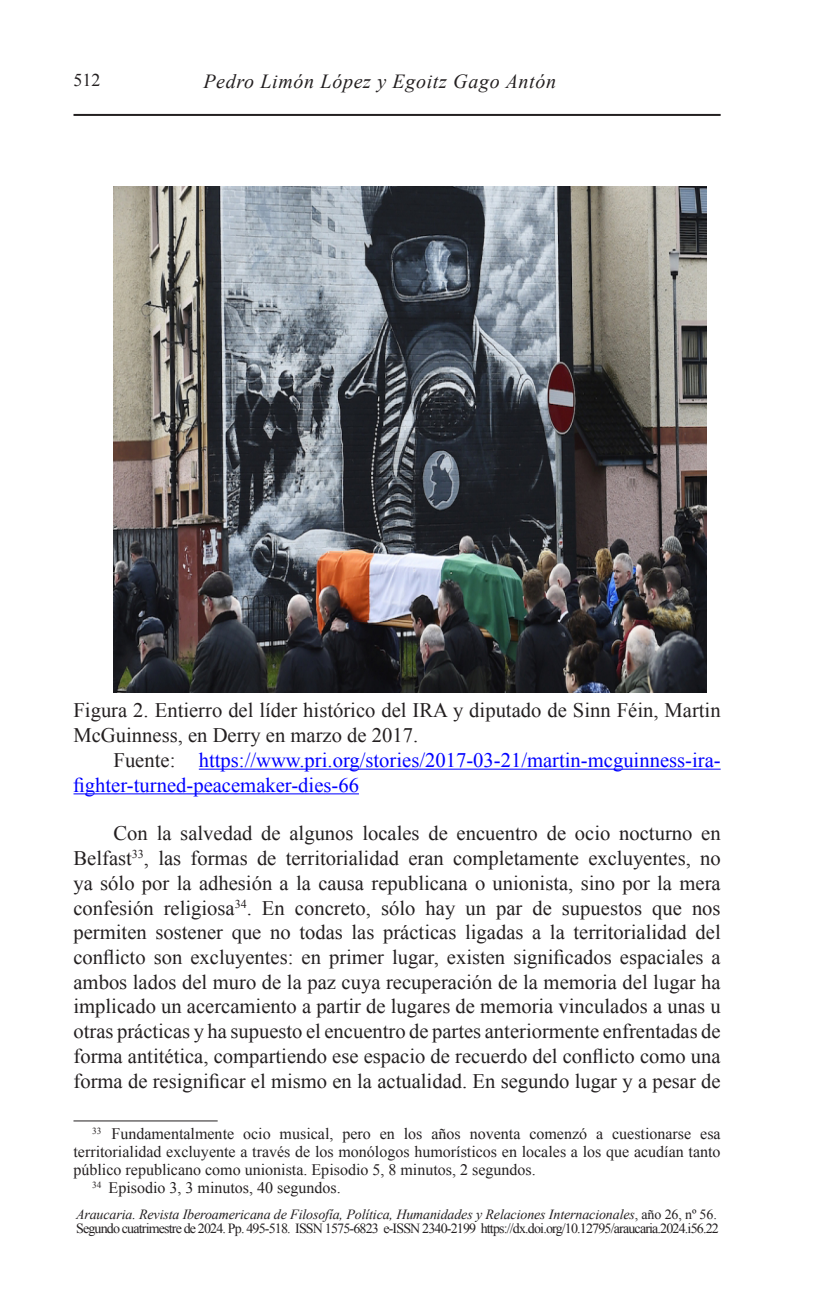
<style>
.page{position:relative;width:823px;height:1295px;background:#fff}
.page>*{position:absolute;margin:0;border:0;box-sizing:border-box;transform-origin:0 0}
.Párrafo{font:20.6px/24.8px "Times New Roman";color:#231f20}
.Párrafo-2{font:20.6px/24.8px "Times New Roman";color:#00f}
.t1{font:italic 20px "Times New Roman";letter-spacing:.03em;color:#231f20}
.t2{font:18px "Times New Roman";color:#231f20}
.Nota_al_pie{font:16px/18px "Times New Roman";color:#231f20;text-align:justify}
.t3{font:14px/14px "Times New Roman";letter-spacing:-.06em;color:#231f20}
.s1{color:#231f20}
.s2{font-style:italic}
</style>
<div class="page">
<hr style="left:73px;top:114px;width:647px;height:2px;background:#231f20">
<hr style="left:199px;top:768px;width:521px;height:1px;background:#00f">
<hr style="left:73px;top:793px;width:286px;height:1px;background:#00f">
<img style="left:113px;top:186px;width:592px;height:507px">
<hr style="left:73px;top:1120px;width:144px;height:1px;background:#231f20">
<p class="t2" style="left:73px;top:68px;width:28px">512</p>
<p class="t1" style="left:203px;top:68px;width:354px">Pedro Limón López y Egoitz Gago Antón</p>
<p class="Párrafo" style="left:73px;top:698px;width:648px">Figura 2. Entierro del líder histórico del IRA y diputado de Sinn Féin, Martin<br>McGuinness, en Derry en marzo de 2017.</p>
<p class="Párrafo-2" style="left:73px;top:747px;width:648px;text-indent:40px"><span class="s1">Fuente:</span> https://www.pri.org/stories/2017-03-21/martin-mcguinness-ira&shy;fighter-turned-peacemaker-dies-66</p>
<p class="Párrafo" style="left:73px;top:821px;width:648px;text-align:justify;text-indent:40px">Con la salvedad de algunos locales de encuentro de ocio nocturno en Belfast<sup>33</sup>, las formas de territorialidad eran completamente excluyentes, no ya sólo por la adhesión a la causa republicana o unionista, sino por la mera confesión religiosa<sup>34</sup>. En concreto, sólo hay un par de supuestos que nos permiten sostener que no todas las prácticas ligadas a la territorialidad del conflicto son excluyentes: en primer lugar, existen significados espaciales a ambos lados del muro de la paz cuya recuperación de la memoria del lugar ha implicado un acercamiento a partir de lugares de memoria vinculados a unas u otras prácticas y ha supuesto el encuentro de partes anteriormente enfrentadas de forma antitética, compartiendo ese espacio de recuerdo del conflicto como una forma de resignificar el mismo en la actualidad. En segundo lugar y a pesar de</p>
<p class="Nota_al_pie" style="left:73px;top:1124px;width:648px;text-indent:19px"><sup>33</sup> Fundamentalmente ocio musical, pero en los años noventa comenzó a cuestionarse esa territorialidad excluyente a través de los monólogos humorísticos en locales a los que acudían tanto público republicano como unionista. Episodio 5, 8 minutos, 2 segundos.</p>
<p class="Nota_al_pie" style="left:92px;top:1178px;width:250px"><sup>34</sup> Episodio 3, 3 minutos, 40 segundos.</p>
<p class="t3" style="left:76px;top:1207px;width:644px"><span class="s2">Araucaria. Revista Iberoamericana de Filosofía, Política, Humanidades y Relaciones Internacionales</span>, año 26, nº 56.<br>Segundo cuatrimestre de 2024. Pp. 495-518. ISSN 1575-6823 e-ISSN 2340-2199 https://dx.doi.org/10.12795/araucaria.2024.i56.22</p>
</div>
